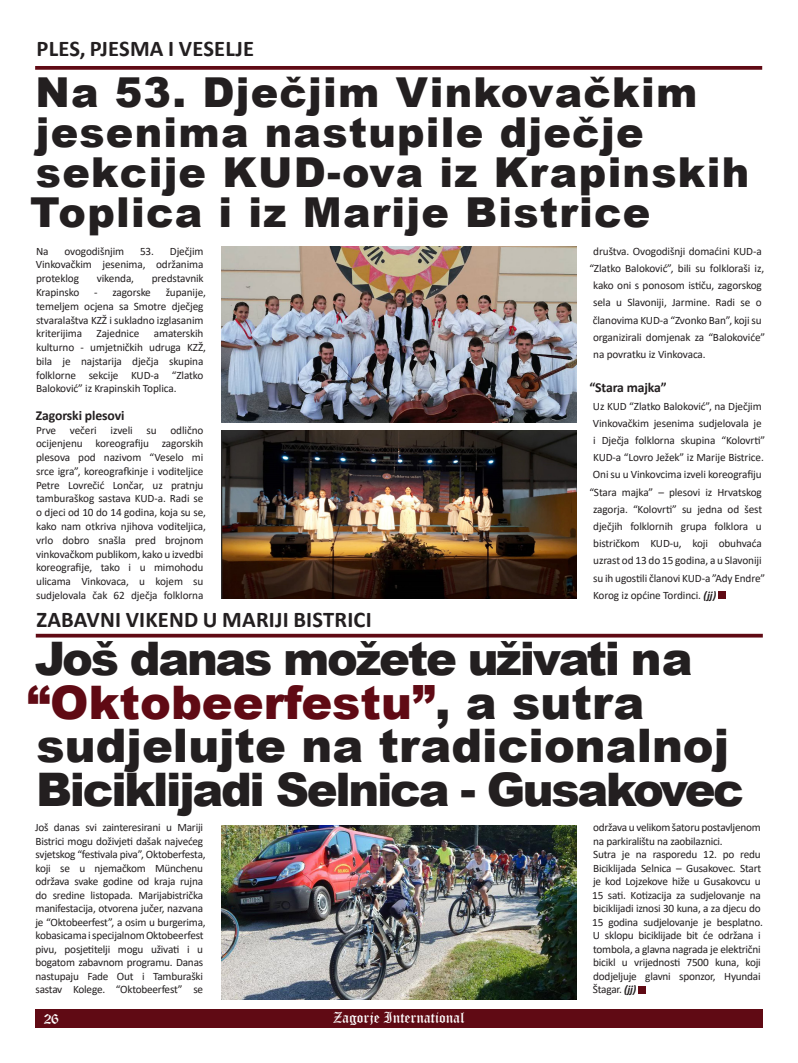
<style>
.page{position:relative;width:798px;height:1063px;background:#fff}
.page>*{position:absolute;margin:0;border:0;box-sizing:border-box;transform-origin:0 0}
.t1{font:900 46.25px/43.8px "Arial";letter-spacing:-.05em;color:#231f20}
.t2{font:900 41.25px/40px "Arial";letter-spacing:.03em;color:#231f20}
.t3{font:700 22.5px "Calibri";letter-spacing:.01em;color:#231f20}
.t4{font:15px "Old English Text";color:#fff}
.t5{font:700 13.75px "Calibri";letter-spacing:-.01em;color:#231f20}
.t6{font:11.25px/13.5px "Calibri";letter-spacing:-.02em;color:#231f20}
.s1{font-weight:700;font-style:italic}
.s2{color:#600a14}
</style>
<div class="page">
<div style="left:35px;top:1009px;width:727px;height:19px;background:#600a14"></div>
<svg style="left:36px;top:634px;width:726px;height:4px;background:#71252e"></svg>
<svg style="left:35px;top:66px;width:726px;height:4px;background:#6a1923"></svg>
<div style="left:718px;top:592px;width:7px;height:7px;background:#600a14"></div>
<img style="left:221px;top:246px;width:355px;height:177px">
<img style="left:221px;top:431px;width:355px;height:168px">
<div style="left:638px;top:986px;width:7px;height:7px;background:#600a14"></div>
<img style="left:221px;top:826px;width:355px;height:173px">
<p class="t3" style="left:36px;top:33px;width:219px">PLES, PJESMA I VESELJE</p>
<p class="t2" style="left:30px;top:71px;width:720px">Na 53. Dječjim Vinkovačkim jesenima nastupile dječje sekcije KUD-ova iz Krapinskih<br>Toplica i iz Marije Bistrice</p>
<p class="t6" style="left:36px;top:244px;width:14px">Na</p>
<p class="t6" style="left:64px;top:244px;width:61px">ovogodišnjim</p>
<p class="t6" style="left:36px;top:244px;width:169px;text-align:justify;text-indent:104px">53. Dječjim Vinkovačkim jesenima, održanima proteklog</p>
<p class="t6" style="left:593px;top:244px;width:170px">društva. Ovogodišnji domaćini KUD-a</p>
<p class="t6" style="left:589px;top:261px;width:176px">“Zlatko Baloković”, bili su folkloraši iz,</p>
<p class="t6" style="left:593px;top:278px;width:170px">kako oni s ponosom ističu, zagorskog</p>
<p class="t6" style="left:593px;top:296px;width:170px">sela u Slavoniji, Jarmine. Radi se o</p>
<p class="t6" style="left:592px;top:313px;width:170px">članovima KUD-a “Zvonko Ban”, koji su</p>
<p class="t6" style="left:593px;top:330px;width:173px">organizirali domjenak za “Balokoviće”</p>
<p class="t6" style="left:593px;top:347px;width:114px">na povratku iz Vinkovaca.</p>
<p class="t5" style="left:589px;top:378px;width:79px">“Stara majka”</p>
<p class="t6" style="left:592px;top:399px;width:170px">Uz KUD “Zlatko Baloković”, na Dječjim</p>
<p class="t6" style="left:592px;top:416px;width:170px">Vinkovačkim jesenima sudjelovala je</p>
<p class="t6" style="left:593px;top:433px;width:173px">i Dječja folklorna skupina “Kolovrti”</p>
<p class="t6" style="left:593px;top:450px;width:172px">KUD-a “Lovro Ježek” iz Marije Bistrice.</p>
<p class="t6" style="left:592px;top:468px;width:170px">Oni su u Vinkovcima izveli koreografiju</p>
<p class="t6" style="left:589px;top:485px;width:174px">“Stara majka” – plesovi iz Hrvatskog</p>
<p class="t6" style="left:592px;top:502px;width:170px">zagorja. “Kolovrti” su jedna od šest</p>
<p class="t6" style="left:593px;top:519px;width:170px">dječjih folklornih grupa folklora u</p>
<p class="t6" style="left:593px;top:536px;width:170px">bistričkom KUD-u, koji obuhvaća</p>
<p class="t6" style="left:593px;top:554px;width:170px">uzrast od 13 do 15 godina, a u Slavoniji</p>
<p class="t6" style="left:593px;top:571px;width:173px">su ih ugostili članovi KUD-a ”Ady Endre”</p>
<p class="t6" style="left:593px;top:588px;width:124px">Korog iz općine Tordinci. <span class="s1">(jj)</span></p>
<p class="t6" style="left:97px;top:271px;width:39px">vikenda,</p>
<p class="t6" style="left:152px;top:271px;width:53px">predstavnik</p>
<p class="t6" style="left:36px;top:285px;width:171px;text-indent:129px">županije, temeljem ocjena sa Smotre dječjeg stvaralaštva KZŽ i sukladno izglasanim kriterijima</p>
<p class="t6" style="left:36px;top:285px;width:45px">Krapinsko</p>
<p class="t6" style="left:94px;top:285px;width:58px">- zagorske</p>
<p class="t6" style="left:36px;top:326px;width:171px;text-indent:118px">amaterskih kulturno - umjetničkih udruga KZŽ, bila je najstarija dječja skupina folklorne sekcije KUD-a “Zlatko<br>Baloković” iz Krapinskih Toplica.</p>
<p class="t5" style="left:36px;top:406px;width:90px">Zagorski plesovi</p>
<p class="t6" style="left:36px;top:423px;width:171px">Prve večeri izveli su odlično ocijenjenu koreografiju zagorskih plesova pod nazivom “Veselo mi srce igra”, koreografkinje i voditeljice Petre Lovrečić Lončar, uz pratnju tamburaškog sastava KUD-a. Radi se o djeci od 10 do 14 godina, koja su se, kako nam otkriva njihova voditeljica, vrlo dobro snašla pred brojnom vinkovačkom publikom, kako u izvedbi koreografije, tako i u mimohodu ulicama Vinkovaca, u kojem su sudjelovala čak 62 dječja folklorna</p>
<p class="t6" style="left:97px;top:327px;width:44px">Zajednice</p>
<p class="t3" style="left:36px;top:604px;width:336px">ZABAVNI VIKEND U MARIJI BISTRICI</p>
<p class="t1" style="left:27px;top:635px;width:718px">Još danas možete uživati na <span class="s2">“Oktobeerfestu”</span>, a sutra sudjelujte na tradicionalnoj<br>Biciklijadi Selnica - Gusakovec</p>
<p class="t6" style="left:35px;top:820px;width:172px">Još danas svi zainteresirani u Mariji Bistrici mogu doživjeti dašak najvećeg svjetskog “festivala piva”, Oktoberfesta, koji se u njemačkom Münchenu održava svake godine od kraja rujna do sredine listopada. Marijabistrička manifestacija, otvorena jučer, nazvana je “Oktobeerfest”, a osim u burgerima, kobasicama i specijalnom Oktobeerfest pivu, posjetitelji mogu uživati i u bogatom zabavnom programu. Danas nastupaju Fade Out i Tamburaški sastav Kolege. “Oktobeerfest” se</p>
<p class="t6" style="left:593px;top:820px;width:169px">održava u velikom šatoru postavljenom na parkiralištu na zaobilaznici.</p>
<p class="t6" style="left:592px;top:847px;width:172px">Sutra je na rasporedu 12. po redu Biciklijada Selnica – Gusakovec. Start je kod Lojzekove hiže u Gusakovcu u 15 sati. Kotizacija za sudjelovanje na biciklijadi iznosi 30 kuna, a za djecu do 15 godina sudjelovanje je besplatno.<br>U sklopu biciklijade bit će održana i tombola, a glavna nagrada je električni bicikl u vrijednosti 7500 kuna, koji dodjeljuje glavni sponzor, Hyundai Štagar. <span class="s1">(jj)</span></p>
<h3 class="t4" style="left:44px;top:1009px;width:17px">26</h3>
<h3 class="t4" style="left:333px;top:1008px;width:133px">Zagorje International</h3>
</div>
